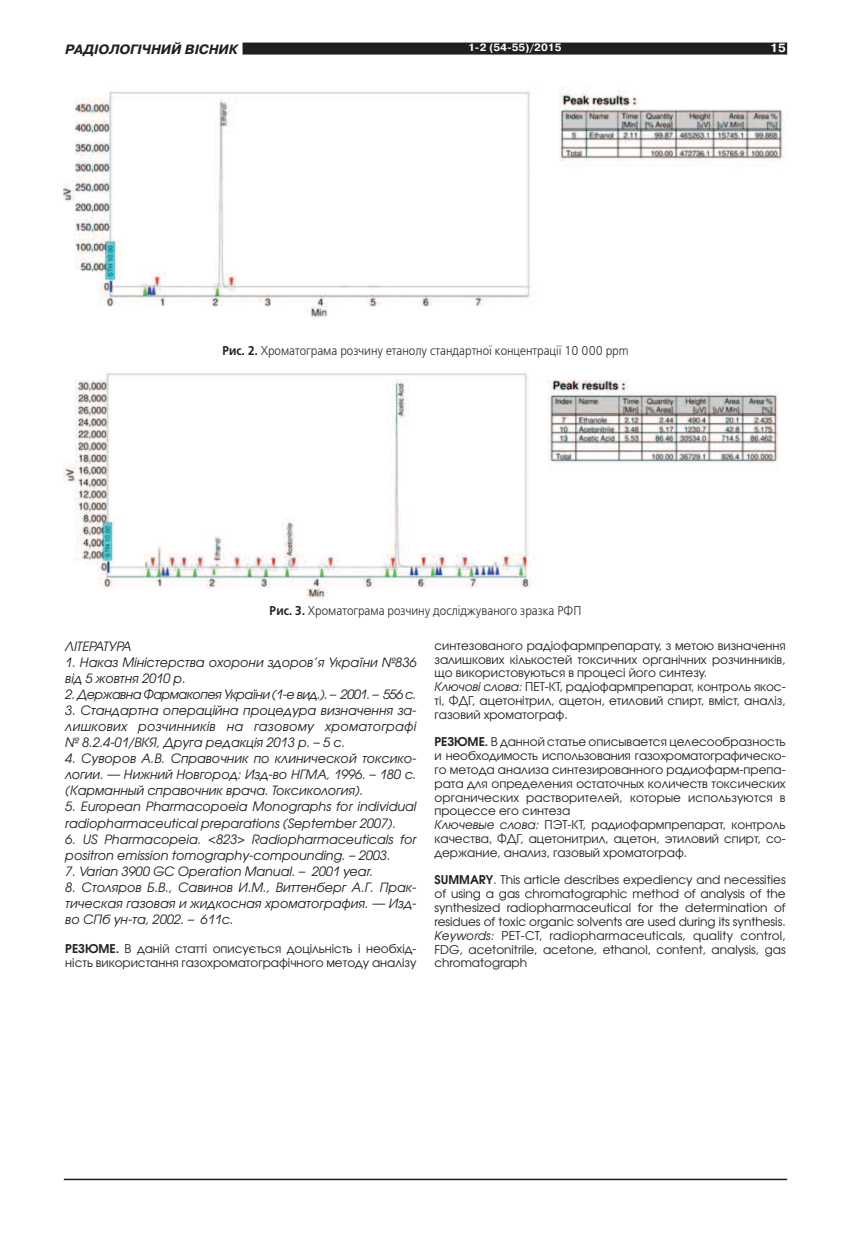
<style>
.page{position:relative;width:851px;height:1234px;background:#fff}
.page>*{position:absolute;margin:0;border:0;box-sizing:border-box;transform-origin:0 0}
.t1{font:italic 700 13.5px "Pragmatica C";color:#231f20}
.t2{font:italic 12.75px/16px "Avant Garde Gothic C";color:#231f20}
.t3{font:12.75px "Free Set C";color:#231f20;scale:.9 1}
.t4{font:italic 12.75px "Avant Garde Gothic C";letter-spacing:-.04em;color:#231f20}
.t5{font:12px/13.8px "Avant Garde Gothic C";color:#231f20}
.t6{font:700 12px "Pragmatica C";color:#fff}
.t7{font:700 10.5px "Pragmatica C";color:#fff}
.s1{font-weight:700}
.s2{font-weight:600}
.s3{font-style:italic}
</style>
<div class="page">
<div style="left:242px;top:43px;width:545px;height:12px;background:#231f20"></div>
<hr style="left:64px;top:1178px;width:723px;height:1px;background:#231f20">
<img style="left:64px;top:86px;width:721px;height:232px">
<img style="left:64px;top:372px;width:715px;height:228px">
<p class="t1" style="left:65px;top:41px;width:174px">РАДІОЛОГІЧНИЙ ВІСНИК</p>
<p class="t7" style="left:468px;top:42px;width:95px">1-2 (54-55)/2015</p>
<p class="t6" style="left:770px;top:41px;width:17px">15</p>
<p class="t3" style="left:222px;top:342px;width:453px"><span class="s1">Рис. 2.</span> Хроматограма розчину етанолу стандартної концентрації 10 000 ppm</p>
<p class="t3" style="left:269px;top:603px;width:348px"><span class="s1">Рис. 3.</span> Хроматограма розчину досліджуваного зразка РФП</p>
<p class="t2" style="left:65px;top:638px;width:68px">ЛІТЕРАТУРА</p>
<p class="t2" style="left:65px;top:654px;width:352px">1. Наказ Міністерства охорони здоров’я України №836 від 5 жовтня 2010 р.</p>
<p class="t4" style="left:65px;top:687px;width:352px">2. Державна Фармакопея України (1-е вид.). – 2001. – 556 с.</p>
<p class="t2" style="left:65px;top:702px;width:352px;text-align:justify">3. Стандартна операційна процедура визначення за&shy;лишкових розчинників на газовому хроматографі № 8.2.4-01/ВКЯ, Друга редакція 2013 р. – 5 с.</p>
<p class="t2" style="left:65px;top:750px;width:352px;text-align:justify">4. Суворов А.В. Справочник по клинической токсико&shy;логии. — Нижний Новгород: Изд-во НГМА, 1996. – 180 с. (Карманный справочник врача. Токсикология).</p>
<p class="t2" style="left:65px;top:798px;width:352px">5. European Pharmacopoeia Monographs for individual radiopharmaceutical preparations (September 2007).</p>
<p class="t2" style="left:65px;top:831px;width:352px">6. US Pharmacopeia. &lt;823&gt; Radiopharmaceuticals for positron emission tomography-compounding. – 2003.</p>
<p class="t2" style="left:65px;top:863px;width:309px">7. Varian 3900 GC Operation Manual. – 2001 year.</p>
<p class="t2" style="left:65px;top:879px;width:352px;text-align:justify">8. Столяров Б.В., Савинов И.М., Виттенберг А.Г. Прак&shy;тическая газовая и жидкосная хроматография. — Изд&shy;во СПб ун-та, 2002. – 611c.</p>
<p class="t5" style="left:65px;top:942px;width:352px"><span class="s2">РЕЗЮМЕ.</span> В даній статті описується доцільність і необхід&shy;ність використання газохроматографічного методу аналізу</p>
<p class="t5" style="left:434px;top:639px;width:352px">синтезованого радіофармпрепарату, з метою визначення залишкових кількостей токсичних органічних розчинників, що використовуються в процесі його синтезу.<br><span class="s3">Ключові слова:</span> ПЕТ-КТ, радіофармпрепарат, контроль якос&shy;ті, ФДГ, ацетонітрил, ацетон, етиловий спирт, вміст, аналіз, газовий хроматограф.</p>
<p class="t5" style="left:434px;top:735px;width:352px"><span class="s2">РЕЗЮМЕ.</span> В данной статье описывается целесообразность и необходимость использования газохроматографическо&shy;го метода анализа синтезированного радиофарм-препа&shy;рата для определения остаточных количеств токсических органических растворителей, которые используются в процессе его синтеза<br><span class="s3">Ключевые слова:</span> ПЭТ-КТ, радиофармпрепарат, контроль качества, ФДГ, ацетонитрил, ацетон, этиловий спирт, со&shy;держание, анализ, газовый хроматограф.</p>
<p class="t5" style="left:434px;top:873px;width:352px;text-align:justify"><span class="s2">SUMMARY</span>. This article describes expediency and necessities of using a gas chromatographic method of analysis of the synthesized radiopharmaceutical for the determination of residues of toxic organic solvents are used during its synthesis.<br><span class="s3">Keywords:</span> PET-CT, radiopharmaceuticals, quality control, FDG, acetonitrile, acetone, ethanol, content, analysis, gas chromatograph</p>
</div>
